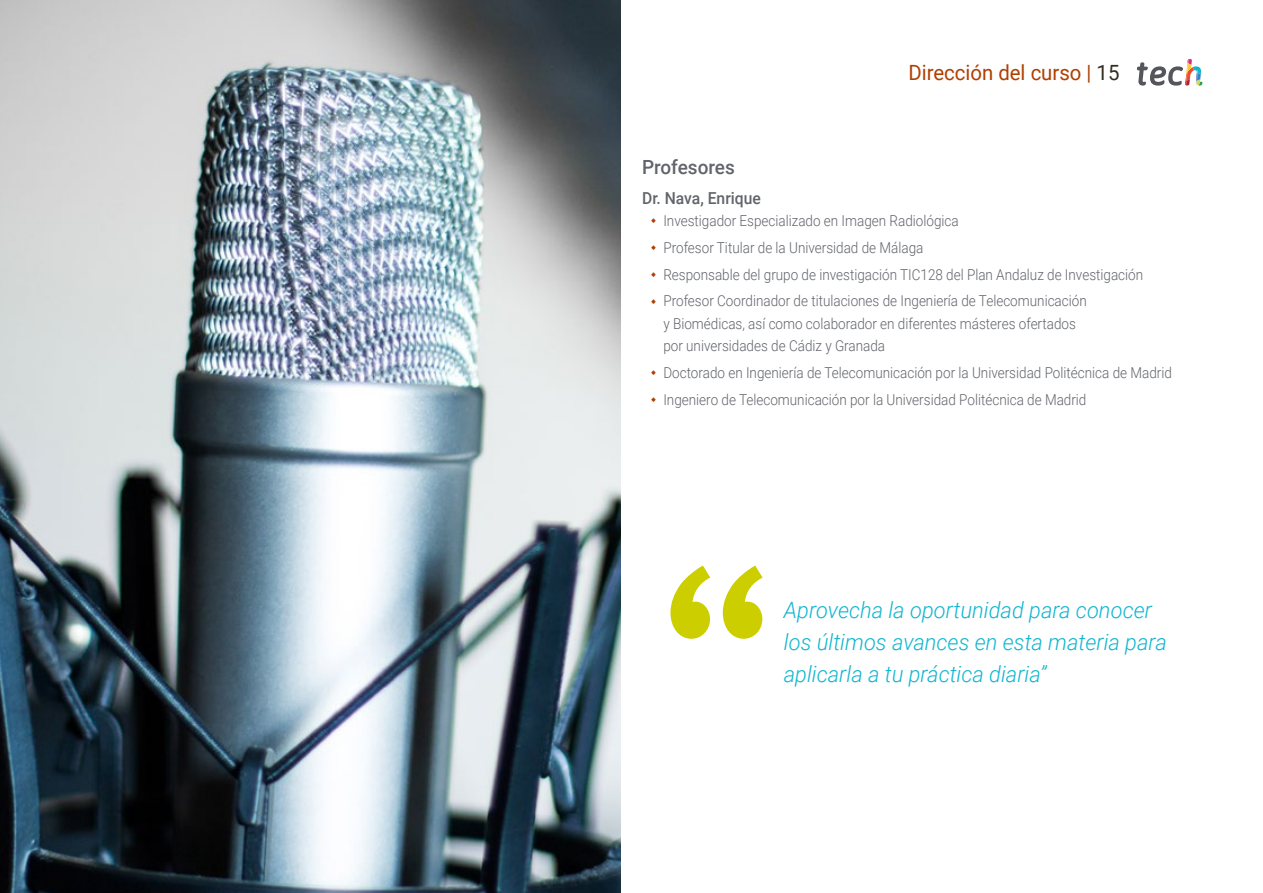
<style>
.page{position:relative;width:1263px;height:893px;background:#fff}
.page>*{position:absolute;margin:0;border:0;box-sizing:border-box;transform-origin:0 0}
.t1{font:italic 300 22.5px/31.5px "Roboto";color:#0fb6cf}
.t2{font:21px "Roboto";color:#ae4000}
.t3{font:500 19.5px "Roboto";color:#61646a}
.t4{font:500 16.5px "Roboto";color:#61646a;scale:.95 1}
.t5{font:300 15px/26.7px "Roboto";color:#61646a;scale:.9 1}
.s1{color:#312e20}
</style>
<div class="page">
<svg style="left:670px;top:566px;width:93px;height:73px"></svg>
<img style="left:0;top:0;width:621px;height:893px">
<svg style="left:1137px;top:59px;width:65px;height:27px"></svg>
<h2 class="t2" style="left:908px;top:57px;width:213px">Dirección del curso | <span class="s1">15</span></h2>
<h3 class="t3" style="left:642px;top:154px;width:94px">Profesores</h3>
<p class="t4" style="left:642px;top:186px;width:127px">Dr. Nava, Enrique</p>
<p class="t5" style="left:663px;top:207px;width:535px">Investigador Especializado en Imagen Radiológica<br>Profesor Titular de la Universidad de Málaga<br>Responsable del grupo de investigación TIC128 del Plan Andaluz de Investigación Profesor Coordinador de titulaciones de Ingeniería de Telecomunicación</p>
<p class="t5" style="left:663px;top:312px;width:460px;line-height:22.5px">y Biomédicas, así como colaborador en diferentes másteres ofertados por universidades de Cádiz y Granada</p>
<p class="t5" style="left:663px;top:359px;width:567px">Doctorado en Ingeniería de Telecomunicación por la Universidad Politécnica de Madrid<br>Ingeniero de Telecomunicación por la Universidad Politécnica de Madrid</p>
<h1 class="t1" style="left:784px;top:594px;width:384px">Aprovecha la oportunidad para conocer los últimos avances en esta materia para aplicarla a tu práctica diaria”</h1>
</div>
